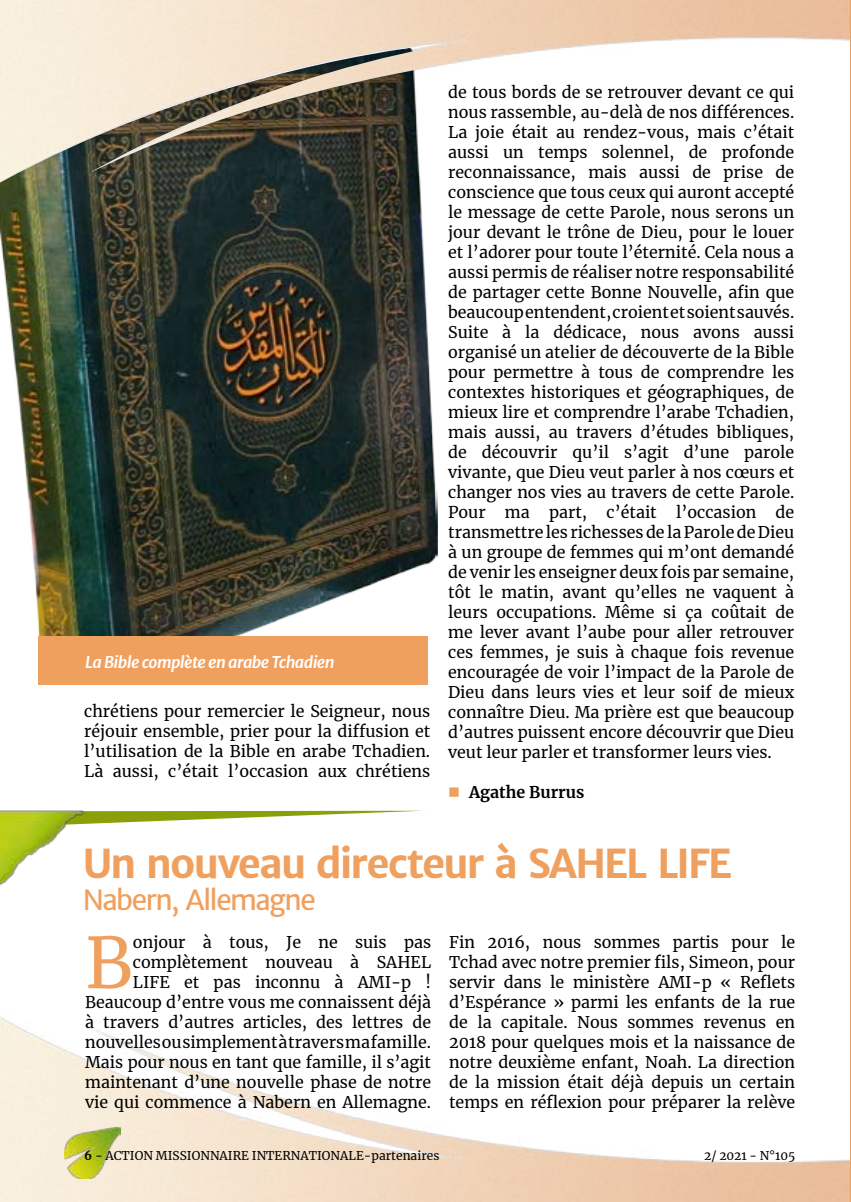
<style>
.page{position:relative;width:851px;height:1202px;background:#fff}
.page>*{position:absolute;margin:0;border:0;box-sizing:border-box;transform-origin:0 0}
.t1{font:69.8px "Merriweather";color:#f0a05e}
.t2{font:700 40px "Merriweather Sans";letter-spacing:-.055em;color:#f0a05e}
.t3{font:28px "Merriweather Sans";letter-spacing:-.055em;color:#f0a05e}
.t4{font:16px/20px "Merriweather";color:#000;text-align:justify}
.t5{font:italic 700 16px "Merriweather Sans";letter-spacing:-.035em;color:#fff}
.t6{font:700 16px "Merriweather";color:#000}
.t7{font:12px "Merriweather";color:#000}
.s1{color:#f0a05e}
.s2{font-weight:700}
</style>
<div class="page">
<img style="left:64px;top:1127px;width:57px;height:52px">
<img style="left:0;top:44px;width:438px;height:596px">
<svg style="left:86px;top:811px;width:330px;height:13px"></svg>
<img style="left:0;top:810px;width:86px;height:76px">
<div style="left:38px;top:636px;width:389px;height:49px;background:#f0a05e"></div>
<p class="t5" style="left:85px;top:652px;width:251px">La Bible complète en arabe Tchadien</p>
<p class="t4" style="left:84px;top:701px;width:347px">chrétiens pour remercier le Seigneur, nous réjouir ensemble, prier pour la diffusion et l’utilisation de la Bible en arabe Tchadien.<br>Là aussi, c’était l’occasion aux chrétiens</p>
<p class="t4" style="left:448px;top:81px;width:347px">de tous bords de se retrouver devant ce qui nous rassemble, au-delà de nos différences.<br>La joie était au rendez-vous, mais c’était aussi un temps solennel, de profonde reconnaissance, mais aussi de prise de conscience que tous ceux qui auront accepté le message de cette Parole, nous serons un jour devant le trône de Dieu, pour le louer et l’adorer pour toute l’éternité. Cela nous a aussi permis de réaliser notre responsabilité de partager cette Bonne Nouvelle, afin que beaucoup entendent, croient et soient sauvés.<br>Suite à la dédicace, nous avons aussi organisé un atelier de découverte de la Bible pour permettre à tous de comprendre les contextes historiques et géographiques, de mieux lire et comprendre l’arabe Tchadien, mais aussi, au travers d’études bibliques, de découvrir qu’il s’agit d’une parole vivante, que Dieu veut parler à nos cœurs et changer nos vies au travers de cette Parole.<br>Pour ma part, c’était l’occasion de transmettre les richesses de la Parole de Dieu à un groupe de femmes qui m’ont demandé de venir les enseigner deux fois par semaine, tôt le matin, avant qu’elles ne vaquent à leurs occupations. Même si ça coûtait de me lever avant l’aube pour aller retrouver ces femmes, je suis à chaque fois revenue encouragée de voir l’impact de la Parole de Dieu dans leurs vies et leur soif de mieux connaître Dieu. Ma prière est que beaucoup d’autres puissent encore découvrir que Dieu veut leur parler et transformer leurs vies.</p>
<p class="t6" style="left:448px;top:781px;width:138px"><span class="s1">■</span> Agathe Burrus</p>
<h2 class="t2" style="left:83px;top:837px;width:651px">Un nouveau directeur à SAHEL LIFE</h2>
<h3 class="t3" style="left:83px;top:882px;width:234px">Nabern, Allemagne</h3>
<h1 class="t1" style="left:85px;top:914px;width:49px">B</h1>
<p class="t4" style="left:85px;top:932px;width:347px;text-align:right">onjour à tous, Je ne suis pas complètement nouveau à SAHEL<br>LIFE et pas inconnu à AMI-p !<br>Beaucoup d’entre vous me connaissent déjà à travers d’autres articles, des lettres de nouvelles ou simplement à travers ma famille.<br>Mais pour nous en tant que famille, il s’agit maintenant d’une nouvelle phase de notre vie qui commence à Nabern en Allemagne.</p>
<p class="t4" style="left:449px;top:932px;width:347px">Fin 2016, nous sommes partis pour le Tchad avec notre premier fils, Simeon, pour servir dans le ministère AMI-p « Reflets d’Espérance » parmi les enfants de la rue de la capitale. Nous sommes revenus en 2018 pour quelques mois et la naissance de notre deuxième enfant, Noah. La direction de la mission était déjà depuis un certain temps en réflexion pour préparer la relève</p>
<p class="t7" style="left:84px;top:1147px;width:357px"><span class="s2">6</span> - ACTION MISSIONNAIRE INTERNATIONALE-partenaires</p>
<p class="t7" style="left:704px;top:1147px;width:93px">2/ 2021 - N°105</p>
</div>
